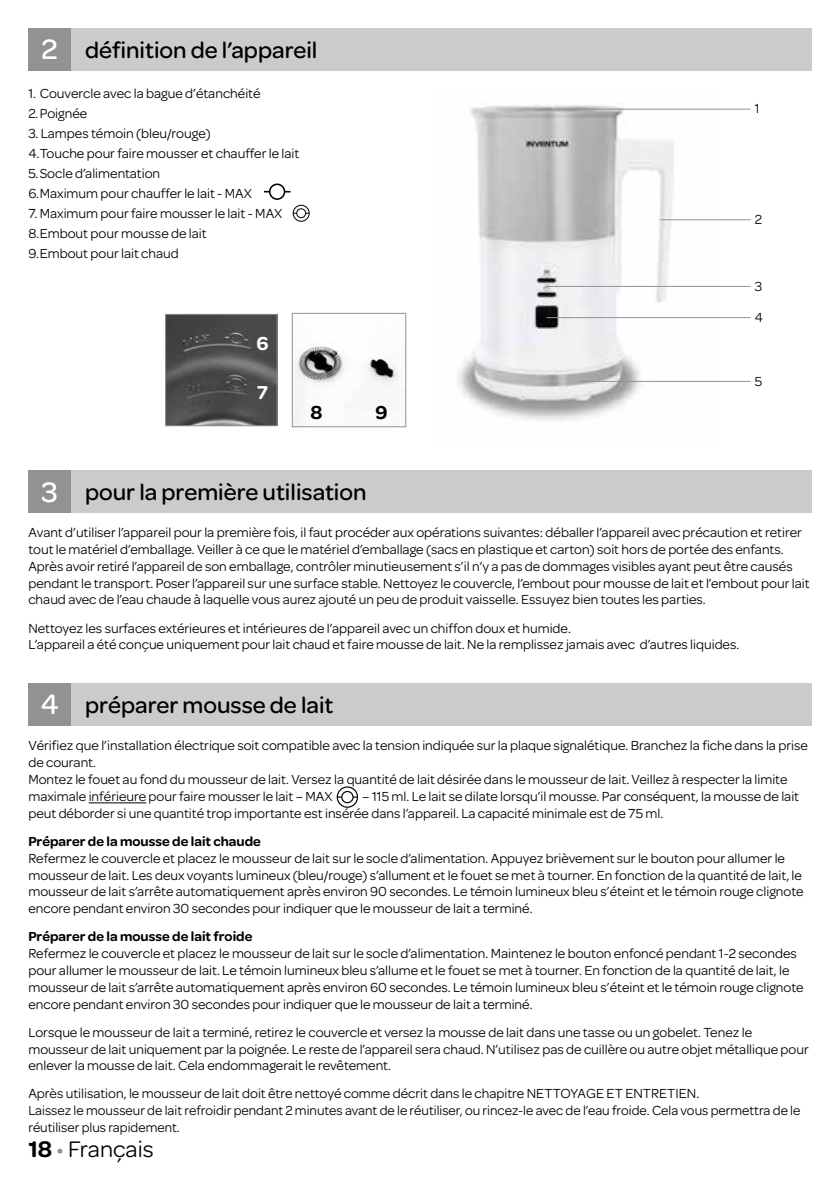
<style>
.page{position:relative;width:840px;height:1191px;background:#fff}
.page>*{position:absolute;margin:0;border:0;box-sizing:border-box;transform-origin:0 0}
.t1{font:500 24px "Omnes";color:#000}
.t2{font:24px "Omnes";color:#000}
.t3{font:600 20px "Omnes";color:#fff}
.t4{font:600 20px "Omnes";color:#000}
.t5{font:14px/16.8px "Omnes";color:#000}
.t6{font:600 14px "Omnes";color:#000}
.s1{font-size:30px;color:#fff}
.s2{font-weight:600}
.s3{color:#929292}
</style>
<div class="page">
<div style="left:57px;top:28px;width:754px;height:43px;background:#cbcbcb"></div>
<div style="left:28px;top:28px;width:43px;height:43px;background:#929292"></div>
<div style="left:57px;top:471px;width:754px;height:42px;background:#cbcbcb"></div>
<div style="left:28px;top:471px;width:43px;height:42px;background:#929292"></div>
<div style="left:57px;top:683px;width:754px;height:43px;background:#cbcbcb"></div>
<div style="left:28px;top:683px;width:43px;height:43px;background:#929292"></div>
<div style="left:296px;top:208px;width:10px;height:10px;border:1px solid #000;border-radius:50%"></div>
<div style="left:292px;top:205px;width:17px;height:17px;border:1px solid #000;border-radius:50%"></div>
<div style="left:269px;top:183px;width:16px;height:17px;border:2px solid #000;border-radius:50%"></div>
<img style="left:167px;top:316px;width:108px;height:108px">
<div style="left:165px;top:314px;width:112px;height:112px;border:1px solid #929292"></div>
<img style="left:293px;top:344px;width:105px;height:81px">
<div style="left:291px;top:313px;width:115px;height:114px;border:1px solid #929292"></div>
<hr style="left:89px;top:802px;width:57px;height:1px;background:#000">
<div style="left:341px;top:791px;width:12px;height:12px;border:1px solid #000;border-radius:50%"></div>
<div style="left:336px;top:786px;width:22px;height:21px;border:1px solid #000;border-radius:50%"></div>
<img style="left:458px;top:105px;width:262px;height:316px">
<hr style="left:659px;top:219px;width:91px;height:1px;background:#929292">
<hr style="left:546px;top:317px;width:204px;height:1px;background:#929292">
<hr style="left:580px;top:381px;width:170px;height:1px;background:#929292">
<hr style="left:534px;top:109px;width:216px;height:1px;background:#929292">
<hr style="left:546px;top:286px;width:204px;height:1px;background:#929292">
<h1 class="t1" style="left:42px;top:33px;width:277px"><span class="s1">2</span> définition de l’appareil</h1>
<p class="t5" style="left:28px;top:82px;width:233px;line-height:20px">1. Couvercle avec la bague d’étanchéité<br>2.Poignée</p>
<p class="t5" style="left:28px;top:122px;width:272px;line-height:20px">3. Lampes témoin (bleu/rouge)<br>4.Touche pour faire mousser et chauffer le lait 5.Socle d’alimentation<br>6.Maximum pour chauffer le lait - MAX</p>
<p class="t5" style="left:28px;top:202px;width:255px;line-height:20px">7. Maximum pour faire mousser le lait - MAX<br>8.Embout pour mousse de lait<br>9.Embout pour lait chaud</p>
<h2 class="t3" style="left:256px;top:329px;width:14px">6</h2>
<h2 class="t3" style="left:257px;top:378px;width:12px">7</h2>
<h2 class="t4" style="left:310px;top:398px;width:13px">8</h2>
<h2 class="t4" style="left:375px;top:398px;width:14px">9</h2>
<h1 class="t1" style="left:41px;top:476px;width:326px"><span class="s1">3</span> pour la première utilisation</h1>
<p class="t5" style="left:754px;top:99px;width:6px">1</p>
<p class="t5" style="left:754px;top:210px;width:9px">2</p>
<p class="t5" style="left:754px;top:277px;width:9px">3</p>
<p class="t5" style="left:754px;top:308px;width:10px">4</p>
<p class="t5" style="left:754px;top:372px;width:9px">5</p>
<p class="t5" style="left:28px;top:523px;width:782px">Avant d’utiliser l’appareil pour la première fois, il faut procéder aux opérations suivantes: déballer l’appareil avec précaution et retirer tout le matériel d’emballage. Veiller à ce que le matériel d’emballage (sacs en plastique et carton) soit hors de portée des enfants.<br>Après avoir retiré l’appareil de son emballage, contrôler minutieusement s’il n’y a pas de dommages visibles ayant peut être causés pendant le transport. Poser l’appareil sur une surface stable. Nettoyez le couvercle, l’embout pour mousse de lait et l’embout pour lait chaud avec de l’eau chaude à laquelle vous aurez ajouté un peu de produit vaisselle. Essuyez bien toutes les parties.</p>
<p class="t5" style="left:28px;top:619px;width:712px">Nettoyez les surfaces extérieures et intérieures de l’appareil avec un chiffon doux et humide.<br>L’appareil a été conçue uniquement pour lait chaud et faire mousse de lait. Ne la remplissez jamais avec d’autres liquides.</p>
<h1 class="t1" style="left:41px;top:688px;width:294px"><span class="s1">4</span> préparer mousse de lait</h1>
<p class="t5" style="left:28px;top:736px;width:780px">Vérifiez que l’installation électrique soit compatible avec la tension indiquée sur la plaque signalétique. Branchez la fiche dans la prise de courant.<br>Montez le fouet au fond du mousseur de lait. Versez la quantité de lait désirée dans le mousseur de lait. Veillez à respecter la limite maximale inférieure pour faire mousser le lait – MAX</p>
<p class="t5" style="left:28px;top:787px;width:771px;text-indent:334px">– 115 ml. Le lait se dilate lorsqu’il mousse. Par conséquent, la mousse de lait peut déborder si une quantité trop importante est insérée dans l’appareil. La capacité minimale est de 75 ml.</p>
<p class="t6" style="left:28px;top:831px;width:234px">Préparer de la mousse de lait chaude</p>
<p class="t5" style="left:28px;top:849px;width:776px">Refermez le couvercle et placez le mousseur de lait sur le socle d’alimentation. Appuyez brièvement sur le bouton pour allumer le mousseur de lait. Les deux voyants lumineux (bleu/rouge) s’allument et le fouet se met à tourner. En fonction de la quantité de lait, le mousseur de lait s’arrête automatiquement après environ 90 secondes. Le témoin lumineux bleu s’éteint et le témoin rouge clignote encore pendant environ 30 secondes pour indiquer que le mousseur de lait a terminé.</p>
<p class="t6" style="left:28px;top:926px;width:225px">Préparer de la mousse de lait froide</p>
<p class="t5" style="left:28px;top:944px;width:776px">Refermez le couvercle et placez le mousseur de lait sur le socle d’alimentation. Maintenez le bouton enfoncé pendant 1-2 secondes pour allumer le mousseur de lait. Le témoin lumineux bleu s’allume et le fouet se met à tourner. En fonction de la quantité de lait, le mousseur de lait s’arrête automatiquement après environ 60 secondes. Le témoin lumineux bleu s’éteint et le témoin rouge clignote encore pendant environ 30 secondes pour indiquer que le mousseur de lait a terminé.</p>
<p class="t5" style="left:28px;top:1023px;width:781px">Lorsque le mousseur de lait a terminé, retirez le couvercle et versez la mousse de lait dans une tasse ou un gobelet. Tenez le mousseur de lait uniquement par la poignée. Le reste de l’appareil sera chaud. N’utilisez pas de cuillère ou autre objet métallique pour enlever la mousse de lait. Cela endommagerait le revêtement.</p>
<p class="t5" style="left:28px;top:1084px;width:773px">Après utilisation, le mousseur de lait doit être nettoyé comme décrit dans le chapitre NETTOYAGE ET ENTRETIEN.<br>Laissez le mousseur de lait refroidir pendant 2 minutes avant de le réutiliser, ou rincez-le avec de l’eau froide. Cela vous permettra de le réutiliser plus rapidement.</p>
<h1 class="t2" style="left:28px;top:1132px;width:127px"><span class="s2">18</span> <span class="s3">•</span> Français</h1>
</div>
